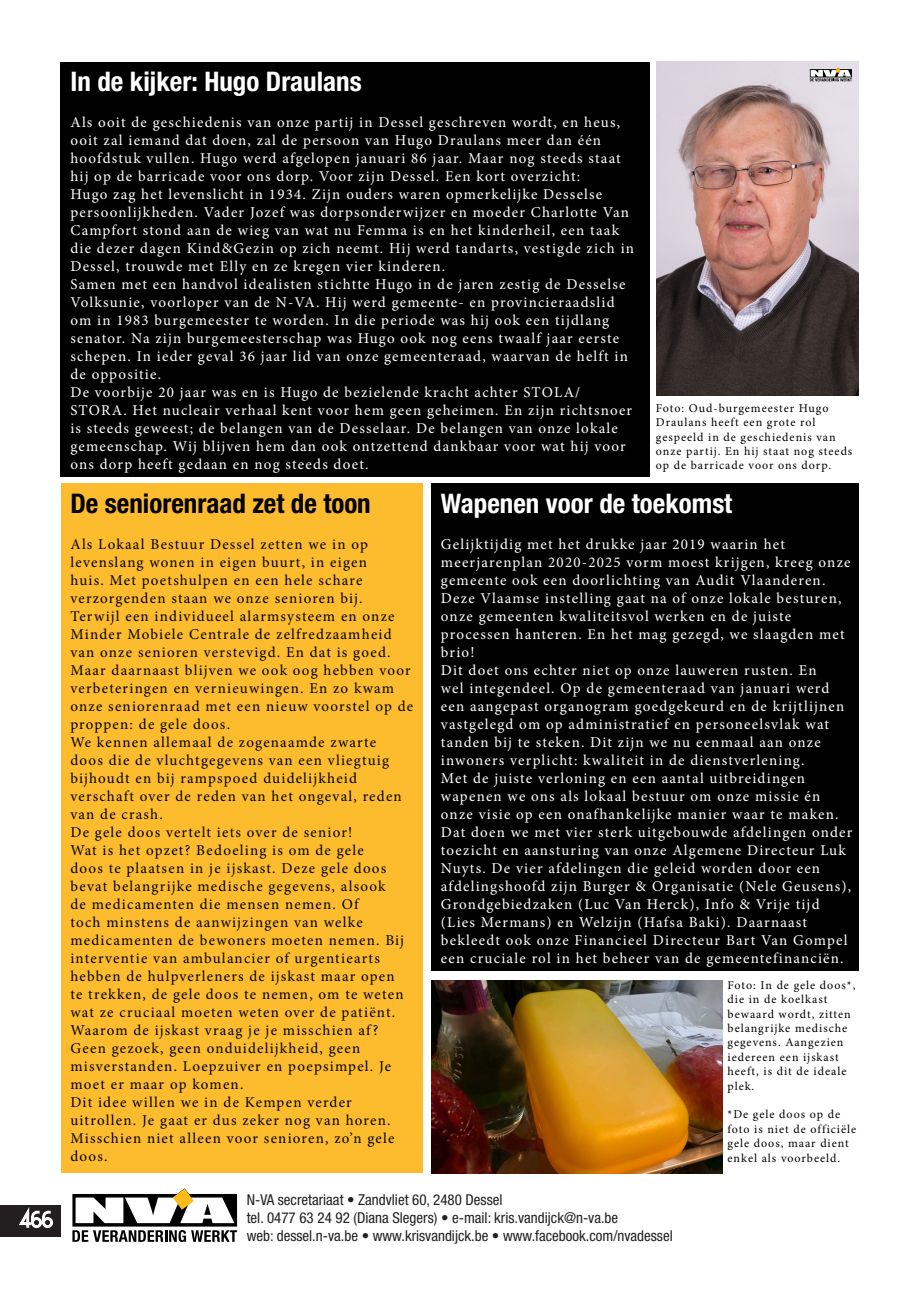
<style>
.page{position:relative;width:919px;height:1289px;background:#fff}
.page>*{position:absolute;margin:0;border:0;box-sizing:border-box;transform-origin:0 0}
.Titels{font:700 condensed 27px "Helvetica Neue LT Std";color:#fff}
.Titels-2{font:700 condensed 27px "Helvetica Neue LT Std";color:#000}
.gewone_tekst{font:15px/18px "Minion Pro";letter-spacing:.08em;color:#fff}
.Tekst{font:15px/18px "Minion Pro";letter-spacing:.08em;color:#000}
.t1{font:condensed 15px/18px "Helvetica Neue LT Std";color:#231f20}
.gewone_tekst-2{font:12px/14.4px "Minion Pro";letter-spacing:.08em;color:#000}
</style>
<div class="page">
<div style="left:0;top:1204px;width:61px;height:32px;background:#231f20"></div>
<svg style="left:17px;top:1204px;width:37px;height:25px"></svg>
<svg style="left:72px;top:1188px;width:165px;height:53px"></svg>
<div style="left:61px;top:62px;width:588px;height:414px;background:#000"></div>
<div style="left:61px;top:483px;width:361px;height:690px;background:#fdbb2e"></div>
<img style="left:656px;top:62px;width:201px;height:334px">
<svg style="left:809px;top:68px;width:42px;height:13px"></svg>
<div style="left:431px;top:483px;width:427px;height:488px;background:#000"></div>
<img style="left:431px;top:980px;width:291px;height:193px">
<p class="Titels" style="left:70px;top:65px;width:293px">In de kijker: Hugo Draulans</p>
<p class="gewone_tekst" style="left:70px;top:113px;width:552px">Als ooit de geschiedenis van onze partij in Dessel geschreven wordt, en heus, ooit zal iemand dat doen, zal de persoon van Hugo Draulans meer dan één hoofdstuk vullen. Hugo werd afgelopen januari 86 jaar. Maar nog steeds staat hij op de barricade voor ons dorp. Voor zijn Dessel. Een kort overzicht:</p>
<p class="gewone_tekst" style="left:70px;top:185px;width:565px">Hugo zag het levenslicht in 1934. Zijn ouders waren opmerkelijke Desselse persoonlijkheden. Vader Jozef was dorpsonderwijzer en moeder Charlotte Van Campfort stond aan de wieg van wat nu Femma is en het kinderheil, een taak die dezer dagen Kind&amp;Gezin op zich neemt. Hij werd tandarts, vestigde zich in Dessel, trouwde met Elly en ze kregen vier kinderen.</p>
<p class="gewone_tekst" style="left:70px;top:275px;width:559px">Samen met een handvol idealisten stichtte Hugo in de jaren zestig de Desselse Volksunie, voorloper van de N-VA. Hij werd gemeente- en provincieraadslid om in 1983 burgemeester te worden. In die periode was hij ook een tijdlang senator. Na zijn burgemeesterschap was Hugo ook nog eens twaalf jaar eerste schepen. In ieder geval 36 jaar lid van onze gemeenteraad, waarvan de helft in de oppositie.</p>
<p class="gewone_tekst" style="left:70px;top:383px;width:563px">De voorbije 20 jaar was en is Hugo de bezielende kracht achter STOLA/ STORA. Het nucleair verhaal kent voor hem geen geheimen. En zijn richtsnoer is steeds geweest; de belangen van de Desselaar. De belangen van onze lokale gemeenschap. Wij blijven hem dan ook ontzettend dankbaar voor wat hij voor ons dorp heeft gedaan en nog steeds doet.</p>
<p class="Titels-2" style="left:70px;top:487px;width:302px">De seniorenraad zet de toon</p>
<p class="Tekst" style="left:70px;top:535px;width:344px">Als Lokaal Bestuur Dessel zetten we in op levenslang wonen in eigen buurt, in eigen<br>huis. Met poetshulpen en een hele schare verzorgenden staan we onze senioren bij.<br>Terwijl een individueel alarmsysteem en onze Minder Mobiele Centrale de zelfredzaamheid van onze senioren verstevigd. En dat is goed.<br>Maar daarnaast blijven we ook oog hebben voor verbeteringen en vernieuwingen. En zo kwam onze seniorenraad met een nieuw voorstel op de proppen: de gele doos.</p>
<p class="Tekst" style="left:70px;top:733px;width:333px">We kennen allemaal de zogenaamde zwarte doos die de vluchtgegevens van een vliegtuig bijhoudt en bij rampspoed duidelijkheid verschaft over de reden van het ongeval, reden van de crash.</p>
<p class="Tekst" style="left:70px;top:823px;width:283px">De gele doos vertelt iets over de senior!</p>
<p class="Tekst" style="left:70px;top:841px;width:335px">Wat is het opzet? Bedoeling is om de gele<br>doos te plaatsen in je ijskast. Deze gele doos bevat belangrijke medische gegevens, alsook de medicamenten die mensen nemen. Of<br>toch minstens de aanwijzingen van welke medicamenten de bewoners moeten nemen. Bij interventie van ambulancier of urgentiearts hebben de hulpverleners de ijskast maar open te trekken, de gele doos te nemen, om te weten wat ze cruciaal moeten weten over de patiënt.<br>Waarom de ijskast vraag je je misschien af?<br>Geen gezoek, geen onduidelijkheid, geen misverstanden. Loepzuiver en poepsimpel. Je moet er maar op komen.</p>
<p class="Tekst" style="left:70px;top:1093px;width:321px">Dit idee willen we in de Kempen verder uitrollen. Je gaat er dus zeker nog van horen.</p>
<p class="Tekst" style="left:70px;top:1129px;width:325px">Misschien niet alleen voor senioren, zo’n gele doos.</p>
<p class="gewone_tekst-2" style="left:655px;top:401px;width:198px">Foto: Oud-burgemeester Hugo<br>Draulans heeft een grote rol gespeeld in de geschiedenis van onze partij. En hij staat nog steeds op de barricade voor ons dorp.</p>
<p class="Titels" style="left:441px;top:487px;width:293px">Wapenen voor de toekomst</p>
<p class="gewone_tekst" style="left:441px;top:535px;width:411px">Gelijktijdig met het drukke jaar 2019 waarin het meerjarenplan 2020-2025 vorm moest krijgen, kreeg onze gemeente ook een doorlichting van Audit Vlaanderen.<br>Deze Vlaamse instelling gaat na of onze lokale besturen, onze gemeenten kwaliteitsvol werken en de juiste processen hanteren. En het mag gezegd, we slaagden met brio!</p>
<p class="gewone_tekst" style="left:441px;top:661px;width:405px">Dit doet ons echter niet op onze lauweren rusten. En<br>wel integendeel. Op de gemeenteraad van januari werd een aangepast organogram goedgekeurd en de krijtlijnen vastgelegd om op administratief en personeelsvlak wat tanden bij te steken. Dit zijn we nu eenmaal aan onze inwoners verplicht: kwaliteit in de dienstverlening.</p>
<p class="gewone_tekst" style="left:441px;top:769px;width:413px">Met de juiste verloning en een aantal uitbreidingen wapenen we ons als lokaal bestuur om onze missie én onze visie op een onafhankelijke manier waar te maken.<br>Dat doen we met vier sterk uitgebouwde afdelingen onder toezicht en aansturing van onze Algemene Directeur Luk Nuyts. De vier afdelingen die geleid worden door een afdelingshoofd zijn Burger &amp; Organisatie (Nele Geusens), Grondgebiedzaken (Luc Van Herck), Info &amp; Vrije tijd (Lies Mermans) en Welzijn (Hafsa Baki). Daarnaast bekleedt ook onze Financieel Directeur Bart Van Gompel een cruciale rol in het beheer van de gemeentefinanciën.</p>
<p class="gewone_tekst-2" style="left:727px;top:977px;width:129px">Foto: In de gele doos*, die in de koelkast bewaard wordt, zitten belangrijke medische gegevens. Aangezien iedereen een ijskast heeft, is dit de ideale plek.</p>
<p class="gewone_tekst-2" style="left:727px;top:1107px;width:130px">*De gele doos op de foto is niet de officiële gele doos, maar dient enkel als voorbeeld.</p>
<p class="t1" style="left:247px;top:1190px;width:427px">N-VA secretariaat • Zandvliet 60, 2480 Dessel<br>tel. 0477 63 24 92 (Diana Slegers) • e-mail: kris.vandijck@n-va.be<br>web: dessel.n-va.be • www.krisvandijck.be • www.facebook.com/nvadessel</p>
</div>
